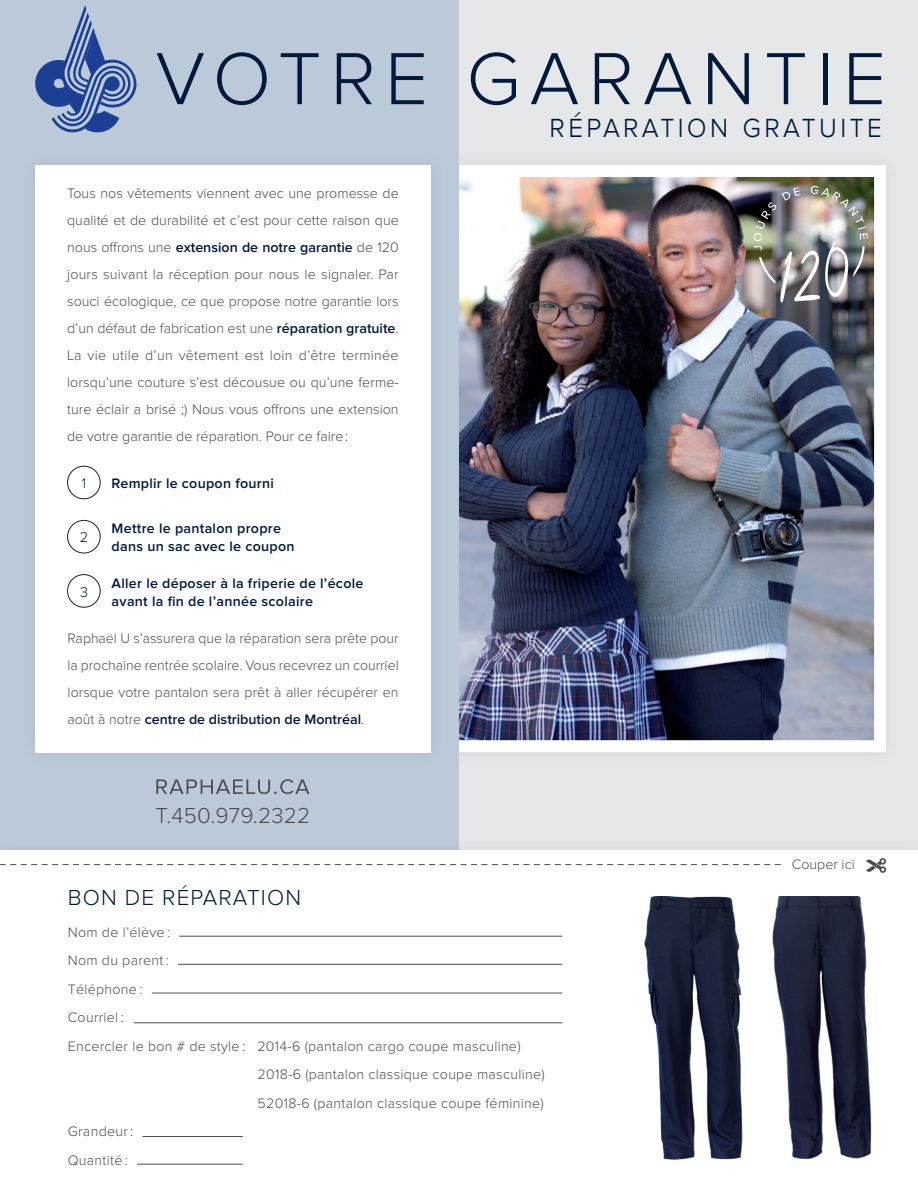
<style>
.page{position:relative;width:918px;height:1188px;background:#fff}
.page>*{position:absolute;margin:0;border:0;box-sizing:border-box;transform-origin:0 0}
.t1{font:300 76.5px "Proxima Nova";color:#00193c}
.t2{font:300 33px "Proxima Nova";letter-spacing:.1em;color:#00193c;scale:.91 1}
.t3{font:300 22.5px "Proxima Nova";color:#00193c}
.t4{font:300 22.5px "Proxima Nova";letter-spacing:.01em;color:#4b4c4d}
.t5{font:300 14.7px "Proxima Nova";color:#00193c}
.t6{font:300 14.25px/27px "Proxima Nova";letter-spacing:.02em;color:#4b4c4d;text-align:justify}
.t7{font:600 14.25px/18px "Proxima Nova";letter-spacing:.02em;color:#00193c}
.s1{font-weight:600;color:#00193c}
</style>
<div class="page">
<div style="left:0;top:0;width:918px;height:1187px;background:#e6e7e9"></div>
<img style="left:459px;top:178px;width:414px;height:561px">
<div style="left:411px;top:165px;width:475px;height:587px;border:12px solid #fff"></div>
<div style="left:0;top:0;width:459px;height:1188px;background:#bcc9d9"></div>
<div style="left:35px;top:165px;width:396px;height:587px;background:#fff"></div>
<svg style="left:156px;top:779px;width:153px;height:15px"></svg>
<div style="left:67px;top:466px;width:34px;height:33px;border:1px solid #231f20;border-radius:50%"></div>
<div style="left:67px;top:520px;width:34px;height:33px;border:1px solid #231f20;border-radius:50%"></div>
<div style="left:67px;top:574px;width:34px;height:34px;border:1px solid #231f20;border-radius:50%"></div>
<img style="left:754px;top:186px;width:114px;height:116px">
<svg style="left:35px;top:5px;width:102px;height:128px"></svg>
<div style="left:0;top:835px;width:918px;height:353px;background:#231f20;opacity:.1"></div>
<div style="left:0;top:851px;width:918px;height:337px;background:#fff"></div>
<svg style="left:0;top:864px;width:781px;height:1px"></svg>
<img style="left:644px;top:897px;width:99px;height:263px">
<img style="left:772px;top:896px;width:100px;height:263px">
<hr style="left:179px;top:936px;width:383px;height:1px;background:#4b4c4d">
<hr style="left:178px;top:964px;width:384px;height:1px;background:#4b4c4d">
<hr style="left:152px;top:993px;width:410px;height:1px;background:#4b4c4d">
<svg style="left:866px;top:858px;width:20px;height:15px"></svg>
<hr style="left:142px;top:1136px;width:101px;height:1px;background:#4b4c4d">
<hr style="left:134px;top:1022px;width:428px;height:1px;background:#4b4c4d">
<hr style="left:137px;top:1164px;width:106px;height:1px;background:#4b4c4d">
<h1 class="t1" style="left:156px;top:44px;width:732px">votre garantie</h1>
<h2 class="t2" style="left:549px;top:111px;width:367px">réparation gratuite</h2>
<p class="t6" style="left:67px;top:180px;width:333px">Tous nos vêtements viennent avec une promesse de qualité et de durabilité et c’est pour cette raison que nous offrons une <span class="s1">extension de notre garantie</span> de 120 jours suivant la réception pour nous le signaler. Par souci écologique, ce que propose notre garantie lors d’un défaut de fabrication est une <span class="s1">réparation gratuite</span>.<br>La vie utile d’un vêtement est loin d’être terminée lorsqu’une couture s’est décousue ou qu’une ferme&shy;ture éclair a brisé ;) Nous vous offrons une extension de votre garantie de réparation. Pour ce faire:</p>
<p class="t7" style="left:112px;top:475px;width:164px">Remplir le coupon fourni</p>
<p class="t7" style="left:112px;top:520px;width:185px">Mettre le pantalon propre dans un sac avec le coupon</p>
<p class="t7" style="left:112px;top:574px;width:253px">Aller le déposer à la friperie de l’école avant la fin de l’année scolaire</p>
<p class="t5" style="left:82px;top:477px;width:6px">1</p>
<p class="t5" style="left:80px;top:531px;width:10px">2</p>
<p class="t5" style="left:80px;top:585px;width:9px">3</p>
<p class="t6" style="left:68px;top:625px;width:333px">Raphaël U s’assurera que la réparation sera prête pour la prochaine rentrée scolaire. Vous recevrez un courriel lorsque votre pantalon sera prêt à aller récupérer en août à notre <span class="s1">centre de distribution de Montréal</span>.</p>
<h3 class="t4" style="left:156px;top:805px;width:156px">T.450.979.2322</h3>
<h3 class="t3" style="left:68px;top:887px;width:235px">BON DE Réparation</h3>
<p class="t6" style="left:68px;top:919px;width:104px">Nom de l’élève :</p>
<p class="t6" style="left:68px;top:948px;width:103px">Nom du parent :</p>
<p class="t6" style="left:68px;top:976px;width:76px">Téléphone :</p>
<p class="t6" style="left:68px;top:1005px;width:58px">Courriel :</p>
<p class="t6" style="left:68px;top:1033px;width:454px">Encercler le bon # de style : 2014-6 (pantalon cargo coupe masculine)</p>
<p class="t6" style="left:258px;top:1062px;width:289px">2018-6 (pantalon classique coupe masculine)</p>
<p class="t6" style="left:258px;top:1090px;width:288px">52018-6 (pantalon classique coupe féminine)</p>
<p class="t6" style="left:68px;top:1119px;width:67px">Grandeur :</p>
<p class="t6" style="left:68px;top:1147px;width:62px">Quantité :</p>
<p class="t6" style="left:792px;top:852px;width:64px">Couper ici</p>
</div>
